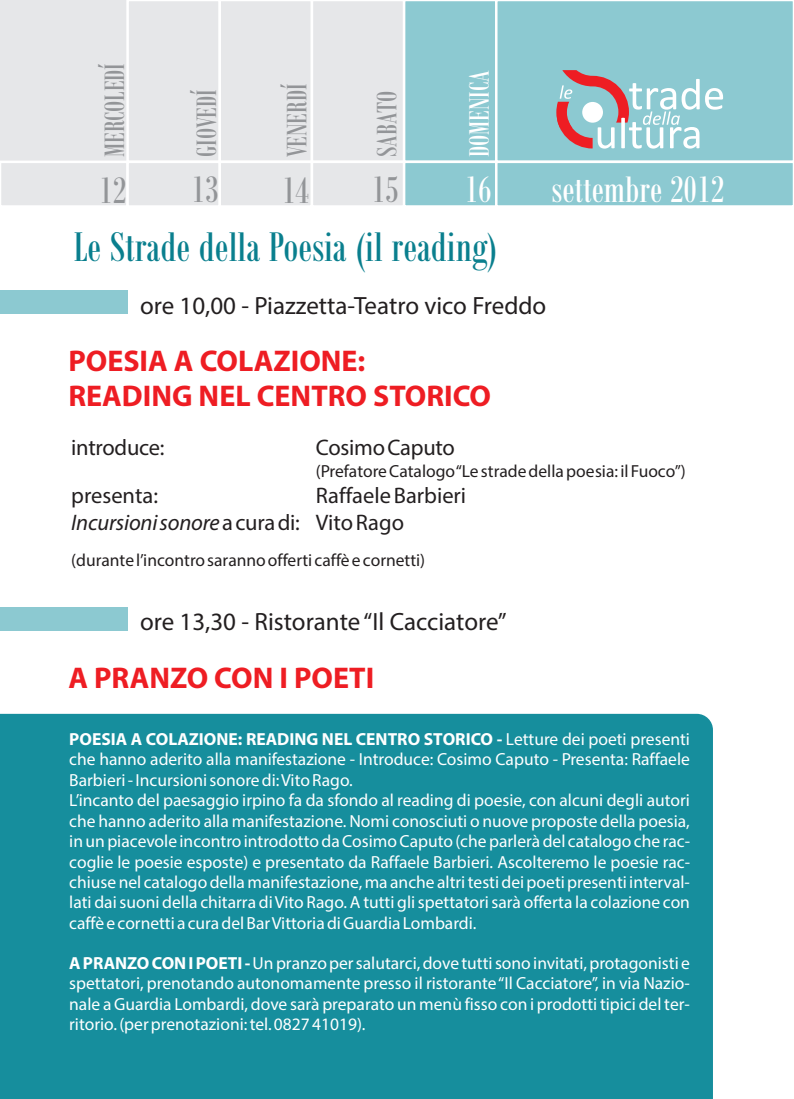
<style>
.page{position:relative;width:794px;height:1099px;background:#fff}
.page>*{position:absolute;margin:0;border:0;box-sizing:border-box;transform-origin:0 0}
.t1{font:45px "Bodoni MT Condensed";color:#0a7f8e}
.t2{font:40px "Bodoni MT Condensed";color:#fff}
.t3{font:40px "Bodoni MT Condensed";color:#939598}
.t4{font:30.5px "Bodoni MT Condensed";color:#939598}
.t5{font:30.5px "Bodoni MT Condensed";color:#fff}
.t6{font:700 30px/34.5px "Myriad Pro";color:#ee1d23}
.t7{font:25px "Myriad Pro";color:#231f20}
.t8{font:22.5px/27px "Myriad Pro";color:#231f20}
.t9{font:17.5px/20.5px "Myriad Pro";color:#fff}
.t10{font:17.5px "Myriad Pro";color:#231f20}
.s1{font-style:italic}
.s2{font-weight:700}
</style>
<div class="page">
<svg style="left:0;top:0;width:793px;height:206px;background:#bed8dd"></svg>
<div style="left:0;top:290px;width:128px;height:24px;background:#8cc9d1"></div>
<div style="left:0;top:607px;width:128px;height:23px;background:#8cc9d1"></div>
<div style="left:0;top:713px;width:713px;height:385px;background:#168e9d"></div>
<h3 class="t4" style="left:105px;top:157px;width:95px;rotate:-90deg">MERCOLEDÍ</h3>
<h3 class="t4" style="left:196px;top:157px;width:69px;rotate:-90deg">GIOVEDÍ</h3>
<h3 class="t4" style="left:287px;top:157px;width:75px;rotate:-90deg">VENERDÍ</h3>
<h3 class="t4" style="left:377px;top:157px;width:68px;rotate:-90deg">SABATO</h3>
<h3 class="t5" style="left:469px;top:157px;width:88px;rotate:-90deg">DOMENICA</h3>
<h2 class="t3" style="left:99px;top:177px;width:29px">12</h2>
<h2 class="t3" style="left:191px;top:177px;width:29px">13</h2>
<h2 class="t3" style="left:282px;top:177px;width:29px">14</h2>
<h2 class="t3" style="left:372px;top:177px;width:29px">15</h2>
<h2 class="t2" style="left:465px;top:177px;width:29px">16</h2>
<h2 class="t2" style="left:551px;top:177px;width:174px">settembre 2012</h2>
<h1 class="t1" style="left:74px;top:232px;width:425px">Le Strade della Poesia (il reading)</h1>
<h3 class="t7" style="left:140px;top:295px;width:407px">ore 10,00 - Piazzetta-Teatro vico Freddo</h3>
<h3 class="t6" style="left:68px;top:347px;width:424px">POESIA A COLAZIONE:<br>READING NEL CENTRO STORICO</h3>
<p class="t8" style="left:71px;top:436px;width:95px">introduce:</p>
<p class="t10" style="left:316px;top:464px;width:371px">(Prefatore Catalogo “Le strade della poesia: il Fuoco”)</p>
<p class="t8" style="left:71px;top:484px;width:88px">presenta:</p>
<p class="t8" style="left:316px;top:436px;width:141px">CosimoCaputo</p>
<p class="t8" style="left:71px;top:484px;width:396px;text-indent:245px">Raffaele Barbieri<br><span class="s1">Incursionisonore</span>acuradi: Vito Rago</p>
<p class="t10" style="left:71px;top:553px;width:355px">(durante l’incontro saranno offerti caffè e cornetti)</p>
<h3 class="t7" style="left:140px;top:611px;width:368px">ore 13,30 - Ristorante “Il Cacciatore”</h3>
<h3 class="t6" style="left:68px;top:663px;width:307px">A PRANZO CON I POETI</h3>
<p class="t9" style="left:69px;top:730px;width:622px"><span class="s2">POESIA A COLAZIONE: READING NEL CENTRO STORICO -</span> Letture dei poeti presenti che hanno aderito alla manifestazione - Introduce: Cosimo Caputo - Presenta: Raffaele Barbieri - Incursioni sonore di: Vito Rago.<br>L’incanto del paesaggio irpino fa da sfondo al reading di poesie, con alcuni degli autori che hanno aderito alla manifestazione. Nomi conosciuti o nuove proposte della poesia, in un piacevole incontro introdotto da Cosimo Caputo (che parlerà del catalogo che rac&shy;coglie le poesie esposte) e presentato da Raffaele Barbieri. Ascolteremo le poesie rac&shy;chiuse nel catalogo della manifestazione, ma anche altri testi dei poeti presenti interval&shy;lati dai suoni della chitarra di Vito Rago. A tutti gli spettatori sarà offerta la colazione con caffè e cornetti a cura del Bar Vittoria di Guardia Lombardi.</p>
<p class="t9" style="left:69px;top:954px;width:622px;text-align:justify"><span class="s2">A PRANZO CON I POETI -</span> Un pranzo per salutarci, dove tutti sono invitati, protagonisti e spettatori, prenotando autonomamente presso il ristorante “Il Cacciatore”, in via Nazio&shy;nale a Guardia Lombardi, dove sarà preparato un menù fisso con i prodotti tipici del ter&shy;ritorio. (per prenotazioni: tel. 0827 41019).</p>
</div>
